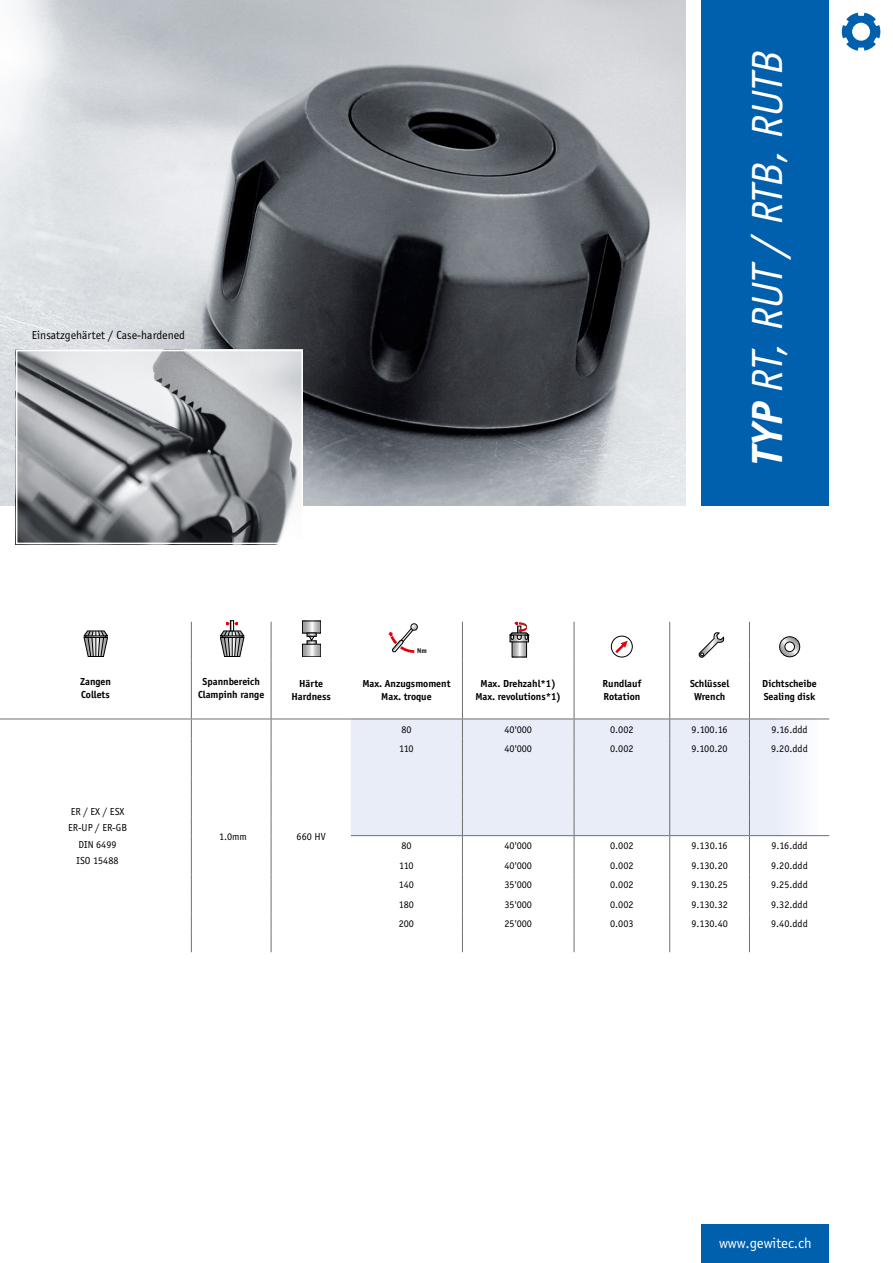
<style>
.page{position:relative;width:893px;height:1263px;background:#fff}
.page>*{position:absolute;margin:0;border:0;box-sizing:border-box;transform-origin:0 0}
.t1{font:italic 45px "Officina Sans";letter-spacing:-.01em;color:#fff}
.t2{font:15px "Officina Sans";color:#fff}
.t3{font:12px "Officina Sans";color:#000}
.t4{font:10.5px/16.5px "Officina Sans";color:#000;text-align:center}
.t5{font:700 10.5px/12.8px "Officina Sans";color:#000;text-align:center}
.t6{font:700 7.05px "Officina Sans";color:#000}
.s1{font-weight:700}
</style>
<div class="page">
<img style="left:0;top:0;width:686px;height:505px">
<img style="left:19px;top:353px;width:281px;height:188px">
<div style="left:16px;top:350px;width:287px;height:194px;border:2px solid #fff"></div>
<div style="left:702px;top:1224px;width:127px;height:39px;background:#0060ad"></div>
<div style="left:702px;top:0;width:127px;height:505px;background:#0060ad"></div>
<div style="left:351px;top:720px;width:448px;height:115px;background:#e9edf8"></div>
<svg style="left:351px;top:836px;width:478px;height:116px"></svg>
<hr style="left:0;top:719px;width:191px;height:1px;background:#6e6e6e">
<hr style="left:191px;top:719px;width:80px;height:1px;background:#6e6e6e">
<hr style="left:271px;top:719px;width:80px;height:1px;background:#6e6e6e">
<hr style="left:351px;top:719px;width:111px;height:1px;background:#6e6e6e">
<hr style="left:462px;top:719px;width:112px;height:1px;background:#6e6e6e">
<hr style="left:574px;top:719px;width:96px;height:1px;background:#6e6e6e">
<hr style="left:670px;top:719px;width:79px;height:1px;background:#6e6e6e">
<hr style="left:749px;top:719px;width:80px;height:1px;background:#6e6e6e">
<hr style="left:191px;top:622px;width:1px;height:39px;background:#6e6e6e">
<hr style="left:271px;top:622px;width:1px;height:39px;background:#6e6e6e">
<hr style="left:191px;top:661px;width:1px;height:58px;background:#6e6e6e">
<hr style="left:271px;top:661px;width:1px;height:58px;background:#6e6e6e">
<svg style="left:191px;top:719px;width:1px;height:233px"></svg>
<svg style="left:271px;top:719px;width:1px;height:233px"></svg>
<hr style="left:462px;top:622px;width:1px;height:39px;background:#6e6e6e">
<hr style="left:574px;top:622px;width:1px;height:39px;background:#6e6e6e">
<hr style="left:669px;top:622px;width:1px;height:39px;background:#6e6e6e">
<hr style="left:749px;top:622px;width:1px;height:39px;background:#6e6e6e">
<hr style="left:462px;top:661px;width:1px;height:58px;background:#6e6e6e">
<hr style="left:574px;top:661px;width:1px;height:58px;background:#6e6e6e">
<hr style="left:669px;top:661px;width:1px;height:58px;background:#6e6e6e">
<hr style="left:749px;top:661px;width:1px;height:58px;background:#6e6e6e">
<svg style="left:462px;top:719px;width:1px;height:233px"></svg>
<svg style="left:574px;top:719px;width:1px;height:233px"></svg>
<svg style="left:669px;top:719px;width:1px;height:233px"></svg>
<svg style="left:749px;top:719px;width:1px;height:233px"></svg>
<hr style="left:351px;top:835px;width:111px;height:1px;background:#6e6e6e">
<hr style="left:462px;top:835px;width:112px;height:1px;background:#6e6e6e">
<hr style="left:574px;top:835px;width:96px;height:1px;background:#6e6e6e">
<hr style="left:670px;top:835px;width:79px;height:1px;background:#6e6e6e">
<hr style="left:749px;top:835px;width:80px;height:1px;background:#6e6e6e">
<svg style="left:84px;top:631px;width:24px;height:26px"></svg>
<div style="left:230px;top:620px;width:4px;height:11px;border:1px solid #000"></div>
<svg style="left:220px;top:621px;width:24px;height:36px"></svg>
<svg style="left:388px;top:624px;width:30px;height:29px"></svg>
<svg style="left:514px;top:644px;width:11px;height:11px"></svg>
<div style="left:512px;top:642px;width:15px;height:15px;border:1px solid #000"></div>
<svg style="left:509px;top:621px;width:20px;height:21px"></svg>
<svg style="left:304px;top:623px;width:15px;height:8px"></svg>
<div style="left:302px;top:621px;width:19px;height:12px;border:1px solid #000"></div>
<svg style="left:304px;top:646px;width:15px;height:9px"></svg>
<div style="left:302px;top:644px;width:19px;height:13px;border:1px solid #000"></div>
<svg style="left:307px;top:633px;width:9px;height:11px"></svg>
<div style="left:611px;top:636px;width:22px;height:21px;border:1px solid #000;border-radius:50%"></div>
<svg style="left:613px;top:641px;width:15px;height:15px"></svg>
<svg style="left:698px;top:632px;width:26px;height:26px"></svg>
<svg style="left:779px;top:636px;width:21px;height:21px"></svg>
<svg style="left:842px;top:13px;width:38px;height:38px"></svg>
<p class="t3" style="left:32px;top:329px;width:155px">Einsatzgehärtet / Case-hardened</p>
<p class="t6" style="left:417px;top:646px;width:11px">Nm</p>
<h1 class="t1" style="left:743px;top:466px;width:417px;rotate:-90deg"><span class="s1">TYP</span> RT, RUT / RTB, RUTB</h1>
<p class="t5" style="left:80px;top:675px;width:32px;text-align:left">Zangen<br>Collets</p>
<p class="t5" style="left:198px;top:675px;width:68px">Spannbereich<br>Clampinh range</p>
<p class="t5" style="left:292px;top:677px;width:41px">Härte<br>Hardness</p>
<p class="t5" style="left:362px;top:677px;width:90px">Max. Anzugsmoment<br>Max. troque</p>
<p class="t5" style="left:475px;top:677px;width:87px">Max. Drehzahl*1)<br>Max. revolutions*1)</p>
<p class="t5" style="left:602px;top:677px;width:40px;text-align:left">Rundlauf<br>Rotation</p>
<p class="t5" style="left:690px;top:677px;width:41px">Schlüssel<br>Wrench</p>
<p class="t5" style="left:762px;top:677px;width:56px;text-align:left">Dichtscheibe<br>Sealing disk</p>
<p class="t4" style="left:68px;top:803px;width:60px">ER / EX / ESX<br>ER-UP / ER-GB<br>DIN 6499<br>ISO 15488</p>
<p class="t4" style="left:219px;top:828px;width:29px">1.0mm</p>
<p class="t4" style="left:297px;top:828px;width:31px">660 HV</p>
<p class="t4" style="left:401px;top:721px;width:12px">80</p>
<p class="t4" style="left:504px;top:721px;width:29px">40'000</p>
<p class="t4" style="left:610px;top:721px;width:25px">0.002</p>
<p class="t4" style="left:692px;top:721px;width:37px">9.100.16</p>
<p class="t4" style="left:771px;top:721px;width:38px">9.16.ddd</p>
<p class="t4" style="left:399px;top:740px;width:16px">110</p>
<p class="t4" style="left:504px;top:740px;width:29px">40'000</p>
<p class="t4" style="left:610px;top:740px;width:25px">0.002</p>
<p class="t4" style="left:691px;top:740px;width:38px">9.100.20</p>
<p class="t4" style="left:771px;top:740px;width:38px">9.20.ddd</p>
<p class="t4" style="left:401px;top:838px;width:12px">80</p>
<p class="t4" style="left:504px;top:838px;width:29px">40'000</p>
<p class="t4" style="left:610px;top:838px;width:25px">0.002</p>
<p class="t4" style="left:691px;top:838px;width:38px">9.130.16</p>
<p class="t4" style="left:771px;top:838px;width:38px">9.16.ddd</p>
<p class="t4" style="left:399px;top:857px;width:16px">110</p>
<p class="t4" style="left:504px;top:857px;width:29px">40'000</p>
<p class="t4" style="left:610px;top:857px;width:25px">0.002</p>
<p class="t4" style="left:691px;top:857px;width:38px">9.130.20</p>
<p class="t4" style="left:771px;top:857px;width:38px">9.20.ddd</p>
<p class="t4" style="left:399px;top:876px;width:16px">140</p>
<p class="t4" style="left:504px;top:876px;width:29px">35'000</p>
<p class="t4" style="left:610px;top:876px;width:25px">0.002</p>
<p class="t4" style="left:691px;top:876px;width:38px">9.130.25</p>
<p class="t4" style="left:771px;top:876px;width:38px">9.25.ddd</p>
<p class="t4" style="left:399px;top:896px;width:17px">180</p>
<p class="t4" style="left:504px;top:896px;width:29px">35'000</p>
<p class="t4" style="left:610px;top:896px;width:25px">0.002</p>
<p class="t4" style="left:691px;top:896px;width:38px">9.130.32</p>
<p class="t4" style="left:771px;top:896px;width:38px">9.32.ddd</p>
<p class="t4" style="left:399px;top:915px;width:17px">200</p>
<p class="t4" style="left:504px;top:915px;width:29px">25'000</p>
<p class="t4" style="left:610px;top:915px;width:25px">0.003</p>
<p class="t4" style="left:691px;top:915px;width:38px">9.130.40</p>
<p class="t4" style="left:771px;top:915px;width:38px">9.40.ddd</p>
<h2 class="t2" style="left:719px;top:1235px;width:94px">www.gewitec.ch</h2>
</div>
